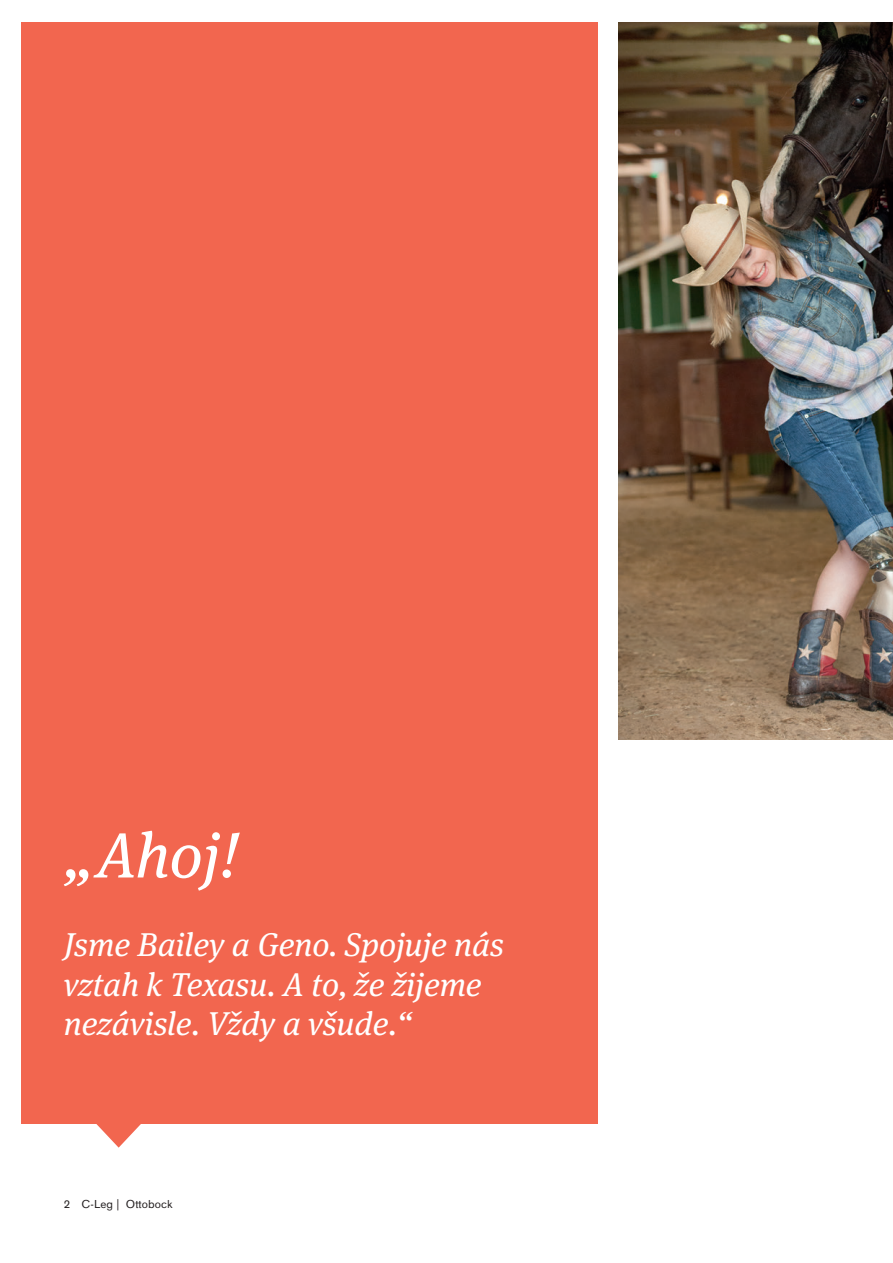
<style>
.page{position:relative;width:893px;height:1263px;background:#fff}
.page>*{position:absolute;margin:0;border:0;box-sizing:border-box;transform-origin:0 0}
._01_C_Headline_33_pt{font:italic 64.05px "OBO Serif";color:#fff}
._01_C_Headline_33_pt-2{font:italic 33px/39.6px "OBO Serif";color:#fff}
.D5_Running_title_7_5{font:11.25px "OBO Sans";letter-spacing:.005em;color:#231f20}
</style>
<div class="page">
<div style="left:21px;top:22px;width:576px;height:1102px;background:#f2664f"></div>
<svg style="left:96px;top:1124px;width:45px;height:23px"></svg>
<img style="left:619px;top:22px;width:274px;height:718px">
<p class="_01_C_Headline_33_pt" style="left:63px;top:809px;width:178px">„Ahoj!</p>
<p class="_01_C_Headline_33_pt-2" style="left:64px;top:923px;width:442px">Jsme Bailey a Geno. Spojuje nás vztah k Texasu. A to, že žijeme nezávisle. Vždy a všude.“</p>
<p class="D5_Running_title_7_5" style="left:64px;top:1197px;width:111px">2 C-Leg | Ottobock</p>
</div>
